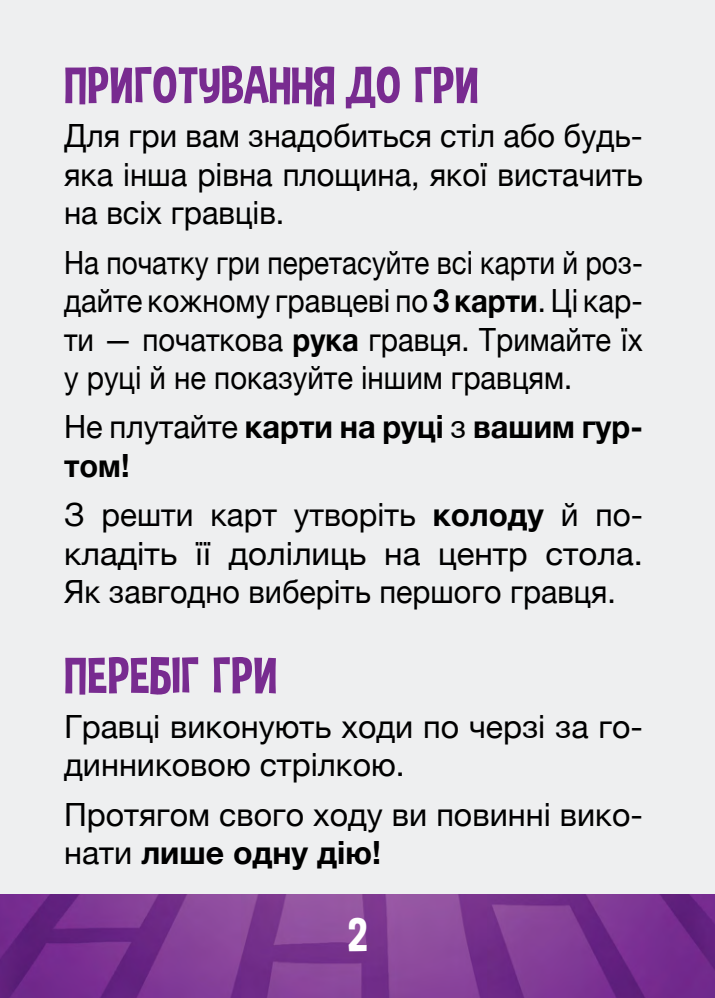
<style>
.page{position:relative;width:715px;height:998px;background:#fff}
.page>*{position:absolute;margin:0;border:0;box-sizing:border-box;transform-origin:0 0}
.t1{font:52px "Dimbo Russian";color:#782b90}
.t2{font:48px "Dimbo Russian";color:#fff}
.t3{font:32px/38.4px "Helvetica Neue";color:#000}
.t4{font:32px/38.4px "Helvetica Neue";color:#000;text-align:justify;scale:.87 1}
.t5{font:32px/38.4px "Helvetica Neue";color:#000;text-align:justify;scale:.96 1}
.t6{font:700 32px/38.4px "Helvetica Neue";color:#000;scale:.96 1}
.s1{font-weight:700}
.s2{font-weight:400}
</style>
<div class="page">
<div style="left:0;top:0;width:714px;height:998px;background:#eeeff0"></div>
<img style="left:0;top:894px;width:714px;height:104px">
<h1 class="t1" style="left:64px;top:55px;width:416px">ПРИГОТУВАННЯ ДО ГРИ</h1>
<p class="t5" style="left:64px;top:119px;width:604px">Для гри вам знадобиться стіл або будь&shy;яка інша рівна площина, якої вистачить на всіх гравців.</p>
<p class="t4" style="left:64px;top:245px;width:666px">На початку гри перетасуйте всі карти й роз&shy;дайте кожному гравцеві по <span class="s1">3 карти</span>. Ці кар&shy;ти — початкова <span class="s1">рука</span> гравця. Тримайте їх у руці й не показуйте іншим гравцям.</p>
<p class="t6" style="left:64px;top:409px;width:604px"><span class="s2">Не плутайте</span> карти на руці <span class="s2">з</span> вашим гур&shy;том!</p>
<p class="t3" style="left:64px;top:498px;width:580px;text-align:justify">З решти карт утворіть <span class="s1">колоду</span> й по&shy;кладіть її долілиць на центр стола.<br>Як завгодно виберіть першого гравця.</p>
<h1 class="t1" style="left:64px;top:645px;width:215px">ПЕРЕБІГ ГРИ</h1>
<p class="t3" style="left:64px;top:709px;width:580px">Гравці виконують ходи по черзі за го&shy;динниковою стрілкою.</p>
<p class="t3" style="left:64px;top:797px;width:580px">Протягом свого ходу ви повинні вико&shy;нати <span class="s1">лише одну дію!</span></p>
<h2 class="t2" style="left:347px;top:908px;width:22px">2</h2>
</div>
